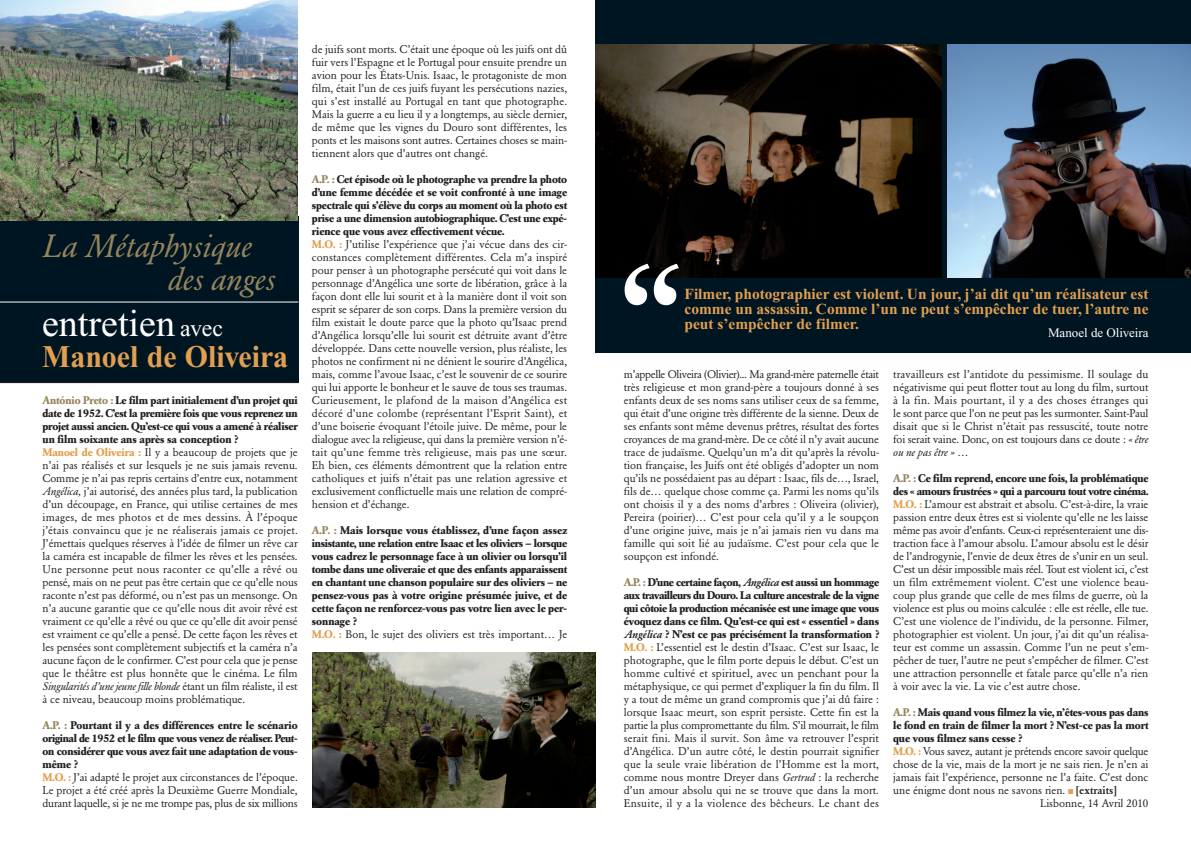
<style>
.page{position:relative;width:1191px;height:842px;background:#fff}
.page>*{position:absolute;margin:0;border:0;box-sizing:border-box;transform-origin:0 0}
.t1{font:700 147px "Sabon";color:#fff;scale:.95 1}
.t2{font:38px "Times New Roman";color:#fff}
.t3{font:italic 32px/33px "Garamond BE";color:#96855c}
.t4{font:700 31.5px "Times New Roman";color:#e19f4f;scale:.95 1}
.t5{font:700 15.4px/15px "Times New Roman";color:#e19f4f;text-align:justify}
.t6{font:13px "Times New Roman";color:#fff}
.t7{font:11px/13px "Garamond BE";letter-spacing:-.005em;color:#231f20;text-align:justify}
.t8{font:700 11px/13px "Garamond BE";letter-spacing:-.005em;color:#231f20}
.s1{font-size:24px}
.s2{font-weight:700;color:#96855c}
.s3{font-weight:700}
.s4{font-weight:700;color:#e19f4f}
.s5{font-style:italic}
.s6{color:#96855c}
.s7{color:#e19f4f}
.s8{font-weight:400}
.s9{font-weight:500;font-style:italic}
.s10{font-weight:500}
</style>
<div class="page">
<div style="left:595px;top:0;width:596px;height:353px;background:#001522"></div>
<div style="left:0;top:216px;width:298px;height:166px;background:#001522"></div>
<img style="left:312px;top:652px;width:283px;height:155px">
<img style="left:595px;top:45px;width:346px;height:232px">
<img style="left:948px;top:45px;width:243px;height:232px">
<hr style="left:0;top:382px;width:298px;height:1px;background:#231f20">
<hr style="left:0;top:302px;width:298px;height:1px;background:#fff">
<img style="left:0;top:0;width:298px;height:221px">
<h3 class="t3" style="left:167px;top:232px;width:109px;text-indent:-125px">La Métaphysique des anges</h3>
<h2 class="t2" style="left:42px;top:309px;width:182px">entretien <span class="s1">avec</span></h2>
<h3 class="t4" style="left:42px;top:346px;width:260px">Manoel de Oliveira</h3>
<p class="t7" style="left:43px;top:394px;width:257px;text-align:left"><span class="s2">António Preto :</span> <span class="s3">Le film part initialement d’un projet qui date de 1952. C’est la première fois que vous reprenez un projet aussi ancien. Qu’est-ce qui vous a amené à réaliser un film soixante ans après sa conception ?<br></span><span class="s4">Manoel de Oliveira :</span> Il y a beaucoup de projets que je n’ai pas réalisés et sur lesquels je ne suis jamais revenu.<br>Comme je n’ai pas repris certains d’entre eux, notamment <span class="s5">Angélica,</span> j’ai autorisé, des années plus tard, la publication d’un découpage, en France, qui utilise certaines de mes images, de mes photos et de mes dessins. À l’époque j’étais convaincu que je ne réaliserais jamais ce projet.<br>J’émettais quelques réserves à l’idée de filmer un rêve car la caméra est incapable de filmer les rêves et les pensées.<br>Une personne peut nous raconter ce qu’elle a rêvé ou pensé, mais on ne peut pas être certain que ce qu’elle nous raconte n’est pas déformé, ou n’est pas un mensonge. On n’a aucune garantie que ce qu’elle nous dit avoir rêvé est vraiment ce qu’elle a rêvé ou que ce qu’elle dit avoir pensé est vraiment ce qu’elle a pensé. De cette façon les rêves et les pensées sont complètement subjectifs et la caméra n’a aucune façon de le confirmer. C’est pour cela que je pense que le théâtre est plus honnête que le cinéma. Le film <span class="s5">Singularités d’une jeune fille blonde</span> étant un film réaliste, il est à ce niveau, beaucoup moins problématique.</p>
<p class="t8" style="left:43px;top:719px;width:257px"><span class="s6">A.P. :</span> Pourtant il y a des différences entre le scénario original de 1952 et le film que vous venez de réaliser. Peut&shy;on considérer que vous avez fait une adaptation de vous&shy;même ?<br><span class="s7">M.O. :</span> <span class="s8">J’ai adapté le projet aux circonstances de l’époque.<br>Le projet a été créé après la Deuxième Guerre Mondiale, durant laquelle, si je ne me trompe pas, plus de six millions</span></p>
<p class="t7" style="left:312px;top:43px;width:257px">de juifs sont morts. C’était une époque où les juifs ont dû fuir vers l’Espagne et le Portugal pour ensuite prendre un avion pour les États-Unis. Isaac, le protagoniste de mon film, était l’un de ces juifs fuyant les persécutions nazies, qui s’est installé au Portugal en tant que photographe.<br>Mais la guerre a eu lieu il y a longtemps, au siècle dernier, de même que les vignes du Douro sont différentes, les ponts et les maisons sont autres. Certaines choses se main&shy;tiennent alors que d’autres ont changé.</p>
<p class="t7" style="left:312px;top:173px;width:257px;text-align:left"><span class="s2">A.P. :</span> <span class="s3">Cet épisode où le photographe va prendre la photo d’une femme décédée et se voit confronté à une image spectrale qui s’élève du corps au moment où la photo est prise a une dimension autobiographique. C’est une expé&shy;rience que vous avez effectivement vécue.<br></span><span class="s4">M.O. :</span> J’utilise l’expérience que j’ai vécue dans des cir&shy;constances complètement différentes. Cela m’a inspiré pour penser à un photographe persécuté qui voit dans le personnage d’Angélica une sorte de libération, grâce à la façon dont elle lui sourit et à la manière dont il voit son esprit se séparer de son corps. Dans la première version du film existait le doute parce que la photo qu’Isaac prend d’Angélica lorsqu’elle lui sourit est détruite avant d’être développée. Dans cette nouvelle version, plus réaliste, les photos ne confirment ni ne dénient le sourire d’Angélica, mais, comme l’avoue Isaac, c’est le souvenir de ce sourire qui lui apporte le bonheur et le sauve de tous ses traumas.<br>Curieusement, le plafond de la maison d’Angélica est décoré d’une colombe (représentant l’Esprit Saint), et d’une boiserie évoquant l’étoile juive. De même, pour le dialogue avec la religieuse, qui dans la première version n’é&shy;tait qu’une femme très religieuse, mais pas une sœur.<br>Eh bien, ces éléments démontrent que la relation entre catholiques et juifs n’était pas une relation agressive et exclusivement conflictuelle mais une relation de compré&shy;hension et d’échange.</p>
<p class="t8" style="left:312px;top:524px;width:257px"><span class="s6">A.P. :</span> Mais lorsque vous établissez, d’une façon assez insistante, une relation entre Isaac et les oliviers – lorsque vous cadrez le personnage face à un olivier ou lorsqu’il tombe dans une oliveraie et que des enfants apparaissent en chantant une chanson populaire sur des oliviers – ne pensez-vous pas à votre origine présumée juive, et de cette façon ne renforcez-vous pas votre lien avec le per&shy;sonnage ?<br><span class="s7">M.O. :</span> <span class="s8">Bon, le sujet des oliviers est très important… Je</span></p>
<h1 class="t1" style="left:613px;top:254px;width:83px">“</h1>
<h3 class="t5" style="left:684px;top:288px;width:465px">Filmer, photographier est violent. Un jour, j’ai dit qu’un réalisateur est comme un assassin. Comme l’un ne peut s’empêcher de tuer, l’autre ne peut s’empêcher de filmer.</h3>
<p class="t6" style="left:1048px;top:328px;width:102px">Manoel de Oliveira</p>
<p class="t7" style="left:624px;top:368px;width:257px">m’appelle Oliveira (Olivier)... Ma grand-mère paternelle était très religieuse et mon grand-père a toujours donné à ses enfants deux de ses noms sans utiliser ceux de sa femme, qui était d’une origine très différente de la sienne. Deux de ses enfants sont même devenus prêtres, résultat des fortes croyances de ma grand-mère. De ce côté il n’y avait aucune trace de judaïsme. Quelqu’un m’a dit qu’après la révolu&shy;tion française, les Juifs ont été obligés d’adopter un nom qu’ils ne possédaient pas au départ : Isaac, fils de…, Israel, fils de… quelque chose comme ça. Parmi les noms qu’ils ont choisis il y a des noms d’arbres : Oliveira (olivier), Pereira (poirier)… C’est pour cela qu’il y a le soupçon d’une origine juive, mais je n’ai jamais rien vu dans ma famille qui soit lié au judaïsme. C’est pour cela que le soupçon est infondé.</p>
<p class="t7" style="left:624px;top:576px;width:257px"><span class="s2">A.P. :</span> <span class="s3">D’une certaine façon,</span> <span class="s9">Angélica</span> <span class="s3">est aussi un hommage aux travailleurs du Douro. La culture ancestrale de la vigne qui côtoie la production mécanisée est une image que vous évoquez dans ce film. Qu’est-ce qui est « essentiel » dans </span><span class="s9">Angélica</span> <span class="s3">? N’est ce pas précisément la transformation ?<br></span><span class="s4">M.O. :</span> L’essentiel est le destin d’Isaac. C’est sur Isaac, le photographe, que le film porte depuis le début. C’est un homme cultivé et spirituel, avec un penchant pour la métaphysique, ce qui permet d’expliquer la fin du film. Il y a tout de même un grand compromis que j’ai dû faire : lorsque Isaac meurt, son esprit persiste. Cette fin est la partie la plus compromettante du film. S’il mourrait, le film serait fini. Mais il survit. Son âme va retrouver l’esprit d’Angélica. D’un autre côté, le destin pourrait signifier que la seule vraie libération de l’Homme est la mort, comme nous montre Dreyer dans <span class="s5">Gertrud</span> : la recherche d’un amour absolu qui ne se trouve que dans la mort.<br>Ensuite, il y a la violence des bêcheurs. Le chant des</p>
<p class="t7" style="left:893px;top:368px;width:257px">travailleurs est l’antidote du pessimisme. Il soulage du négativisme qui peut flotter tout au long du film, surtout à la fin. Mais pourtant, il y a des choses étranges qui le sont parce que l’on ne peut pas les surmonter. Saint-Paul disait que si le Christ n’était pas ressuscité, toute notre foi serait vaine. Donc, on est toujours dans ce doute : <span class="s5">« être ou ne pas être »</span> …</p>
<p class="t7" style="left:893px;top:472px;width:257px"><span class="s2">A.P. :</span> <span class="s3">Ce film reprend, encore une fois, la problématique des « amours frustrées » qui a parcouru tout votre cinéma.<br></span><span class="s4">M.O. :</span> L’amour est abstrait et absolu. C’est-à-dire, la vraie passion entre deux êtres est si violente qu’elle ne les laisse même pas avoir d’enfants. Ceux-ci représenteraient une dis&shy;traction face à l’amour absolu. L’amour absolu est le désir de l’androgynie, l’envie de deux êtres de s’unir en un seul.<br>C’est un désir impossible mais réel. Tout est violent ici, c’est un film extrêmement violent. C’est une violence beau&shy;coup plus grande que celle de mes films de guerre, où la violence est plus ou moins calculée : elle est réelle, elle tue.<br>C’est une violence de l’individu, de la personne. Filmer, photographier est violent. Un jour, j’ai dit qu’un réalisa&shy;teur est comme un assassin. Comme l’un ne peut s’em&shy;pêcher de tuer, l’autre ne peut s’empêcher de filmer. C’est une attraction personnelle et fatale parce qu’elle n’a rien à voir avec la vie. La vie c’est autre chose.</p>
<p class="t8" style="left:893px;top:706px;width:257px"><span class="s6">A.P. :</span> Mais quand vous filmez la vie, n’êtes-vous pas dans</p>
<p class="t8" style="left:893px;top:719px;width:257px">le fond en train de filmer la mort ? N’est-ce pas la mort</p>
<p class="t8" style="left:893px;top:732px;width:130px">que vous filmez sans cesse ?</p>
<p class="t7" style="left:893px;top:745px;width:257px"><span class="s4">M.O. :</span> Vous savez, autant je prétends encore savoir quelque</p>
<p class="t7" style="left:893px;top:758px;width:257px">chose de la vie, mais de la mort je ne sais rien. Je n’en ai</p>
<p class="t7" style="left:893px;top:771px;width:257px">jamais fait l’expérience, personne ne l’a faite. C’est donc</p>
<p class="t7" style="left:893px;top:784px;width:226px">une énigme dont nous ne savons rien. <span class="s7">■</span> <span class="s10">[extraits]</span></p>
<p class="t7" style="left:1040px;top:797px;width:110px">Lisbonne, 14 Avril 2010</p>
</div>
